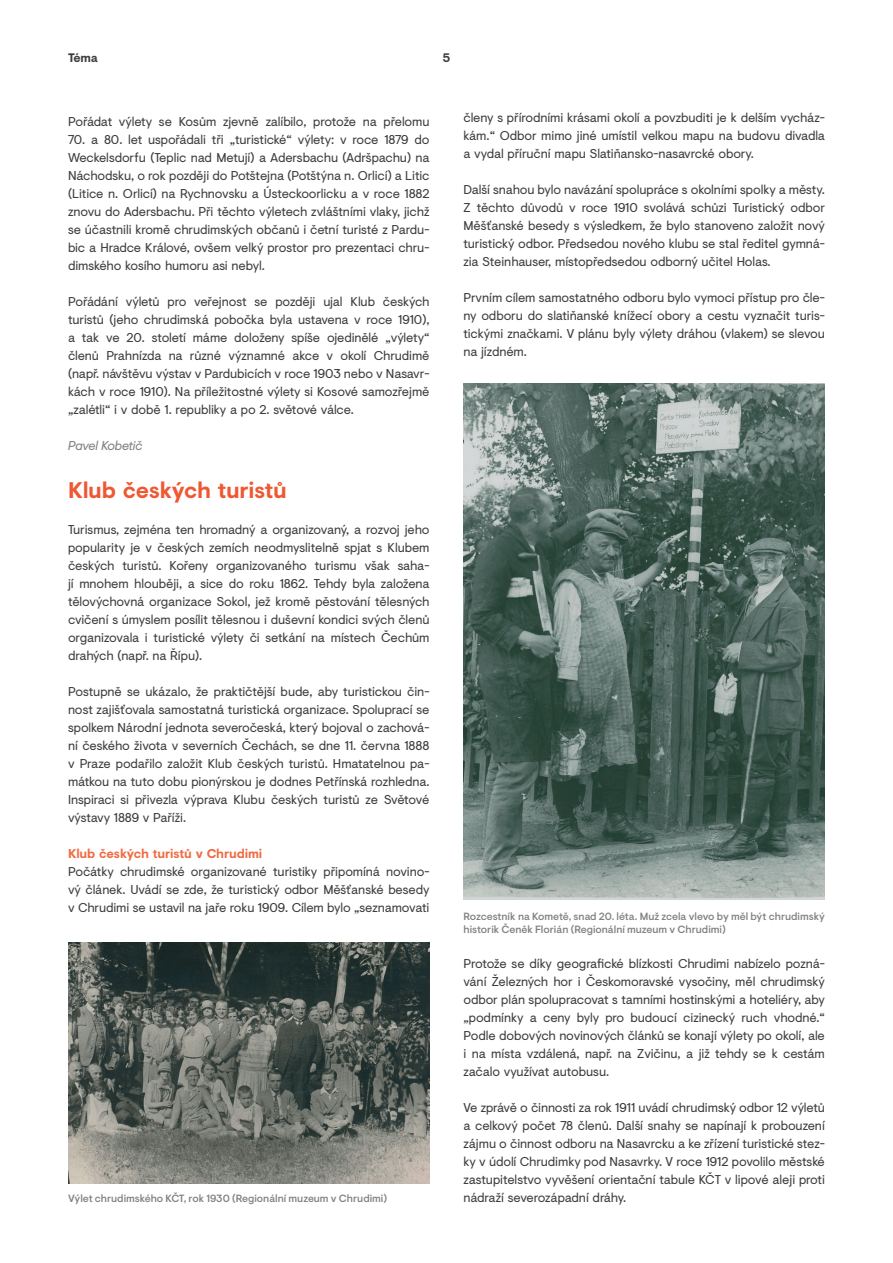
<style>
.page{position:relative;width:893px;height:1263px;background:#fff}
.page>*{position:absolute;margin:0;border:0;box-sizing:border-box;transform-origin:0 0}
.t1{font:700 22.5px "Visuelt";letter-spacing:-.005em;color:#ee5832}
.t2{font:12.75px/18px "Visuelt";letter-spacing:-.01em;color:#3e3e3f;text-align:justify}
.t3{font:700 12.75px "Visuelt";letter-spacing:-.005em;color:#f06a42}
.t4{font:italic 12.75px "Visuelt";letter-spacing:-.025em;color:#808285}
.t5{font:700 12.3px "Visuelt";color:#3e3e3f}
.t6{font:500 10.5px/12.8px "Visuelt Pro";color:#808285}
</style>
<div class="page">
<img style="left:464px;top:384px;width:361px;height:516px">
<img style="left:68px;top:943px;width:361px;height:240px">
<p class="t5" style="left:68px;top:49px;width:31px">Téma</p>
<p class="t5" style="left:443px;top:49px;width:9px">5</p>
<p class="t2" style="left:68px;top:112px;width:363px">Pořádat výlety se Kosům zjevně zalíbilo, protože na přelomu</p>
<p class="t2" style="left:68px;top:130px;width:363px">70. a 80. let uspořádali tři „turistické“ výlety: v roce 1879 do Weckelsdorfu (Teplic nad Metují) a Adersbachu (Adršpachu) na Náchodsku, o rok později do Potštejna (Potštýna n. Orlicí) a Litic (Litice n. Orlicí) na Rychnovsku a Ústeckoorlicku a v roce 1882 znovu do Adersbachu. Při těchto výletech zvláštními vlaky, jichž se účastnili kromě chrudimských občanů i četní turisté z Pardu&shy;bic a Hradce Králové, ovšem velký prostor pro prezentaci chru&shy;dimského kosího humoru asi nebyl.</p>
<p class="t2" style="left:68px;top:292px;width:363px">Pořádání výletů pro veřejnost se později ujal Klub českých turistů (jeho chrudimská pobočka byla ustavena v roce 1910), a tak ve 20. století máme doloženy spíše ojedinělé „výlety“ členů Prahnízda na různé významné akce v okolí Chrudimě (např. návštěvu výstav v Pardubicích v roce 1903 nebo v Nasavr&shy;kách v roce 1910). Na příležitostné výlety si Kosové samozřejmě „zalétli“ i v době 1. republiky a po 2. světové válce.</p>
<p class="t4" style="left:68px;top:436px;width:76px">Pavel Kobetič</p>
<h1 class="t1" style="left:68px;top:473px;width:220px">Klub českých turistů</h1>
<p class="t2" style="left:68px;top:520px;width:363px">Turismus, zejména ten hromadný a organizovaný, a rozvoj jeho popularity je v českých zemích neodmyslitelně spjat s Klubem českých turistů. Kořeny organizovaného turismu však saha&shy;jí mnohem hlouběji, a sice do roku 1862. Tehdy byla založena tělovýchovná organizace Sokol, jež kromě pěstování tělesných cvičení s úmyslem posílit tělesnou i duševní kondici svých členů organizovala i turistické výlety či setkání na místech Čechům drahých (např. na Řípu).</p>
<p class="t2" style="left:68px;top:682px;width:363px">Postupně se ukázalo, že praktičtější bude, aby turistickou čin&shy;nost zajišťovala samostatná turistická organizace. Spoluprací se spolkem Národní jednota severočeská, který bojoval o zachová&shy;ní českého života v severních Čechách, se dne 11. června 1888 v Praze podařilo založit Klub českých turistů. Hmatatelnou pa&shy;mátkou na tuto dobu pionýrskou je dodnes Petřínská rozhledna.<br>Inspiraci si přivezla výprava Klubu českých turistů ze Světové výstavy 1889 v Paříži.</p>
<p class="t3" style="left:68px;top:844px;width:196px">Klub českých turistů v Chrudimi</p>
<p class="t2" style="left:68px;top:862px;width:363px">Počátky chrudimské organizované turistiky připomíná novino&shy;vý článek. Uvádí se zde, že turistický odbor Měšťanské besedy v Chrudimi se ustavil na jaře roku 1909. Cílem bylo „seznamovati</p>
<p class="t6" style="left:68px;top:1192px;width:321px">Výlet chrudimského KČT, rok 1930 (Regionální muzeum v Chrudimi)</p>
<p class="t2" style="left:463px;top:108px;width:363px">členy s přírodními krásami okolí a povzbuditi je k delším vycház&shy;kám.“ Odbor mimo jiné umístil velkou mapu na budovu divadla a vydal příruční mapu Slatiňansko-nasavrcké obory.</p>
<p class="t2" style="left:463px;top:180px;width:363px">Další snahou bylo navázání spolupráce s okolními spolky a městy.<br>Z těchto důvodů v roce 1910 svolává schůzi Turistický odbor Měšťanské besedy s výsledkem, že bylo stanoveno založit nový turistický odbor. Předsedou nového klubu se stal ředitel gymná&shy;zia Steinhauser, místopředsedou odborný učitel Holas.</p>
<p class="t2" style="left:463px;top:288px;width:363px">Prvním cílem samostatného odboru bylo vymoci přístup pro čle&shy;ny odboru do slatiňanské knížecí obory a cestu vyznačit turis&shy;tickými značkami. V plánu byly výlety dráhou (vlakem) se slevou na jízdném.</p>
<p class="t6" style="left:463px;top:911px;width:363px">Rozcestník na Kometě, snad 20. léta. Muž zcela vlevo by měl být chrudimský historik Čeněk Florián (Regionální muzeum v Chrudimi)</p>
<p class="t2" style="left:463px;top:954px;width:363px">Protože se díky geografické blízkosti Chrudimi nabízelo pozná&shy;vání Železných hor i Českomoravské vysočiny, měl chrudimský odbor plán spolupracovat s tamními hostinskými a hoteliéry, aby „podmínky a ceny byly pro budoucí cizinecký ruch vhodné.“ Podle dobových novinových článků se konají výlety po okolí, ale i na místa vzdálená, např. na Zvičinu, a již tehdy se k cestám začalo využívat autobusu.</p>
<p class="t2" style="left:463px;top:1098px;width:363px">Ve zprávě o činnosti za rok 1911 uvádí chrudimský odbor 12 výletů a celkový počet 78 členů. Další snahy se napínají k probouzení zájmu o činnost odboru na Nasavrcku a ke zřízení turistické stez&shy;ky v údolí Chrudimky pod Nasavrky. V roce 1912 povolilo městské zastupitelstvo vyvěšení orientační tabule KČT v lipové aleji proti nádraží severozápadní dráhy.</p>
</div>
